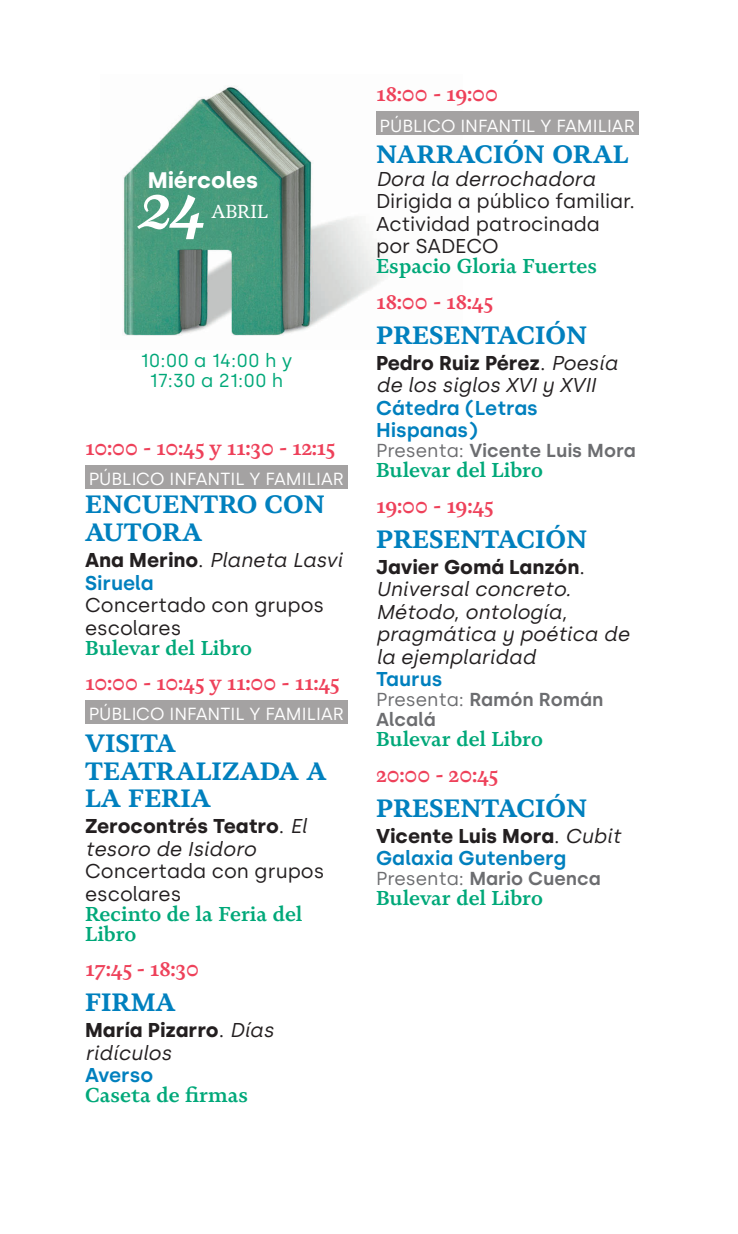
<style>
.page{position:relative;width:738px;height:1234px;background:#fff}
.page>*{position:absolute;margin:0;border:0;box-sizing:border-box;transform-origin:0 0}
.t1{font:italic 600 62.5px "Novela";color:#fff}
.t2{font:700 25px/27.5px "Novela";color:#0080be}
.t3{font:700 22.5px "Silka";color:#fff}
.t4{font:600 21.25px "Novela";letter-spacing:-.03em;color:#ee415a}
.t5{font:italic 20px/22.5px "Silka";color:#231f20}
.t6{font:600 20px/20px "Novela";color:#00a879}
.t7{font:20px/22.5px "Silka";color:#231f20}
.t8{font:600 20px/22.5px "Silka";color:#0080be}
.t9{font:700 20px/22.5px "Silka";color:#231f20}
.t10{font:600 18.75px/20px "Silka";color:#6c6d70}
.t11{font:18.75px/20px "Silka";color:#00a879;text-align:center}
.t12{font:18.75px "Novela";letter-spacing:-.01em;color:#fff}
.t13{font:17.5px "Silka";color:#fff}
.s1{font-weight:700;font-style:normal}
.s2{font-style:normal}
.s3{font-weight:600;font-style:normal;color:#0080be}
.s4{font-weight:400}
.s5{font-weight:400;font-style:italic}
.s6{font-weight:700;color:#231f20}
.s7{font-weight:400;color:#231f20}
.s8{font-weight:400;font-style:italic;color:#231f20}
</style>
<div class="page">
<img style="left:123px;top:86px;width:263px;height:250px">
<div style="left:85px;top:465px;width:262px;height:23px;background:#a4a2a2"></div>
<div style="left:85px;top:700px;width:262px;height:23px;background:#a4a2a2"></div>
<div style="left:376px;top:111px;width:262px;height:24px;background:#a4a2a2"></div>
<p class="t3" style="left:148px;top:166px;width:112px">Miércoles</p>
<h1 class="t1" style="left:138px;top:166px;width:72px">24</h1>
<p class="t12" style="left:211px;top:199px;width:58px">ABRIL</p>
<p class="t11" style="left:140px;top:350px;width:153px">10:00 a 14:00 h y<br>17:30 a 21:00 h</p>
<p class="t4" style="left:85px;top:434px;width:251px">10:00 - 10:45 y 11:30 - 12:15</p>
<p class="t13" style="left:89px;top:468px;width:256px">PÚBLICO INFANTIL Y FAMILIAR</p>
<p class="t2" style="left:85px;top:490px;width:241px">ENCUENTRO CON<br>AUTORA</p>
<p class="t5" style="left:85px;top:548px;width:259px"><span class="s1">Ana Merino</span><span class="s2">.</span> Planeta Lasvi<br><span class="s3">Siruela</span></p>
<p class="t7" style="left:85px;top:593px;width:240px">Concertado con grupos escolares</p>
<p class="t6" style="left:85px;top:637px;width:168px">Bulevar del Libro</p>
<p class="t4" style="left:85px;top:669px;width:255px">10:00 - 10:45 y 11:00 - 11:45</p>
<p class="t13" style="left:89px;top:703px;width:256px">PÚBLICO INFANTIL Y FAMILIAR</p>
<p class="t2" style="left:85px;top:729px;width:243px">VISITA<br>TEATRALIZADA A<br>LA FERIA</p>
<p class="t9" style="left:85px;top:814px;width:223px">Zerocontrés Teatro<span class="s4">.</span> <span class="s5">El tesoro de Isidoro</span></p>
<p class="t7" style="left:85px;top:859px;width:240px">Concertada con grupos escolares</p>
<p class="t6" style="left:85px;top:903px;width:219px">Recinto de la Feria del<br>Libro</p>
<p class="t4" style="left:85px;top:955px;width:116px">17:45 - 18:30</p>
<p class="t2" style="left:85px;top:987px;width:92px">FIRMA</p>
<p class="t5" style="left:85px;top:1018px;width:190px"><span class="s1">María Pizarro</span><span class="s2">.</span> Días ridículos</p>
<p class="t8" style="left:85px;top:1063px;width:70px">Averso</p>
<p class="t6" style="left:85px;top:1084px;width:164px">Caseta de firmas</p>
<p class="t4" style="left:376px;top:81px;width:124px">18:00 - 19:00</p>
<p class="t13" style="left:379px;top:115px;width:256px">PÚBLICO INFANTIL Y FAMILIAR</p>
<p class="t2" style="left:376px;top:140px;width:254px">NARRACIÓN ORAL</p>
<p class="t5" style="left:376px;top:167px;width:220px">Dora la derrochadora</p>
<p class="t7" style="left:376px;top:190px;width:260px">Dirigida a público familiar.<br>Actividad patrocinada por SADECO</p>
<p class="t6" style="left:376px;top:256px;width:222px">Espacio Gloria Fuertes</p>
<p class="t4" style="left:376px;top:288px;width:118px">18:00 - 18:45</p>
<p class="t2" style="left:376px;top:321px;width:212px">PRESENTACIÓN</p>
<p class="t5" style="left:376px;top:351px;width:243px"><span class="s1">Pedro Ruiz Pérez</span><span class="s2">.</span> Poesía de los siglos XVI y XVII</p>
<p class="t8" style="left:376px;top:396px;width:163px">Cátedra (Letras<br>Hispanas)</p>
<p class="t10" style="left:376px;top:440px;width:261px"><span class="s4">Presenta:</span> Vicente Luis Mora</p>
<p class="t6" style="left:376px;top:460px;width:168px">Bulevar del Libro</p>
<p class="t4" style="left:376px;top:492px;width:119px">19:00 - 19:45</p>
<p class="t2" style="left:376px;top:524px;width:212px">PRESENTACIÓN</p>
<p class="t5" style="left:376px;top:555px;width:254px"><span class="s1">Javier Gomá Lanzón</span><span class="s2">.<br></span>Universal concreto.<br>Método, ontología, pragmática y poética de la ejemplaridad</p>
<p class="t8" style="left:376px;top:667px;width:68px">Taurus</p>
<p class="t10" style="left:376px;top:689px;width:228px"><span class="s4">Presenta:</span> Ramón Román<br>Alcalá</p>
<p class="t6" style="left:376px;top:728px;width:168px">Bulevar del Libro</p>
<p class="t4" style="left:376px;top:761px;width:123px">20:00 - 20:45</p>
<p class="t2" style="left:376px;top:793px;width:212px">PRESENTACIÓN</p>
<p class="t8" style="left:376px;top:824px;width:246px"><span class="s6">Vicente Luis Mora</span><span class="s7">.</span> <span class="s8">Cubit<br></span>Galaxia Gutenberg</p>
<p class="t10" style="left:376px;top:868px;width:226px"><span class="s4">Presenta:</span> Mario Cuenca</p>
<p class="t6" style="left:376px;top:887px;width:168px">Bulevar del Libro</p>
</div>
